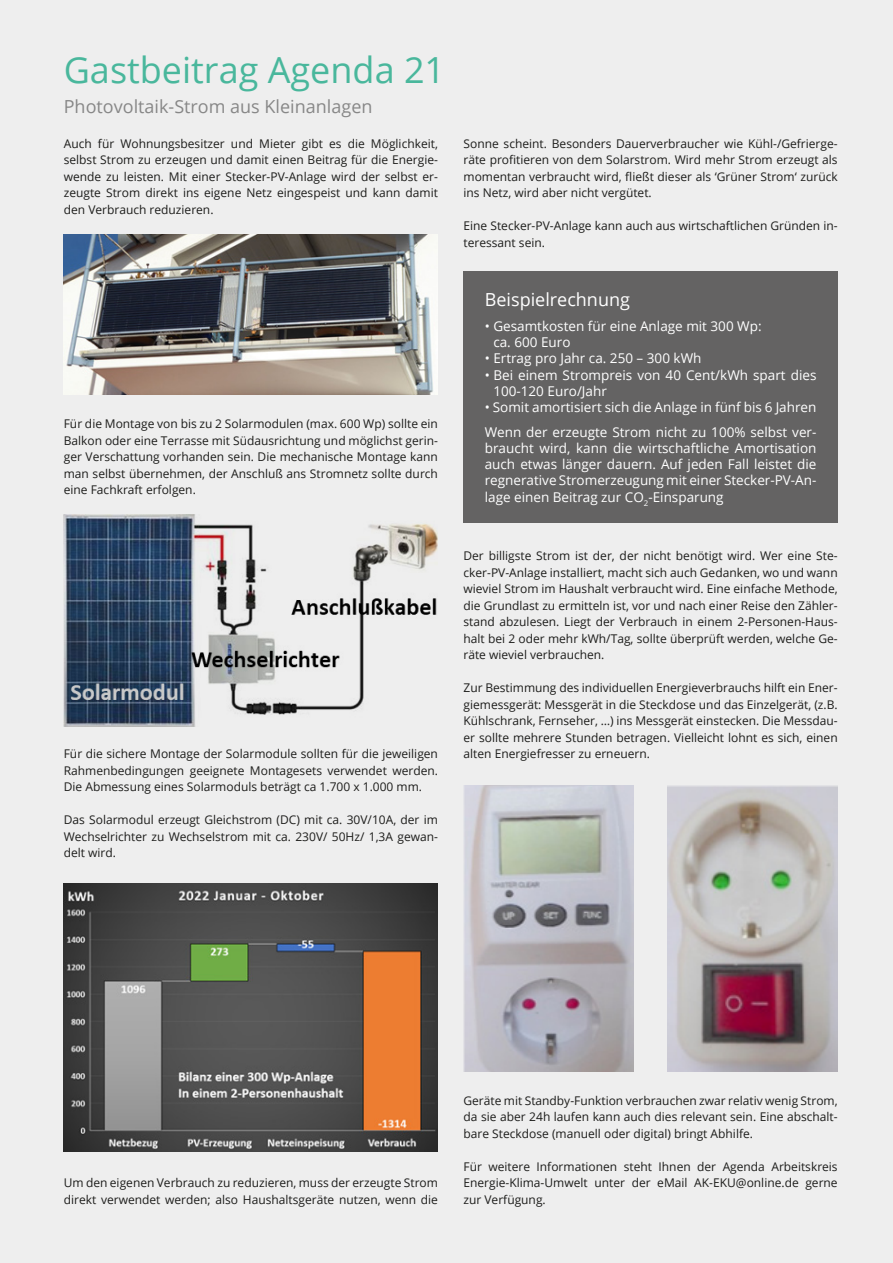
<style>
.page{position:relative;width:893px;height:1263px;background:#eee}
.page>*{position:absolute;margin:0;border:0;box-sizing:border-box;transform-origin:0 0}
.t1{font:36px "Open Sans";color:#49b79c}
.t2{font:18px "Open Sans";color:#878787}
.t3{font:18px "Open Sans";color:#fff}
.t4{font:13.5px/16.2px "Open Sans";color:#fff}
.t5{font:12px/16.5px "Open Sans";color:#1d1d1b;text-align:justify}
</style>
<div class="page">
<img style="left:64px;top:235px;width:374px;height:160px">
<img style="left:64px;top:514px;width:374px;height:212px">
<img style="left:64px;top:883px;width:374px;height:268px">
<img style="left:463px;top:786px;width:171px;height:285px">
<img style="left:668px;top:786px;width:170px;height:285px">
<div style="left:463px;top:271px;width:375px;height:252px;background:#646363"></div>
<h1 class="t1" style="left:64px;top:45px;width:383px">Gastbeitrag Agenda 21</h1>
<h2 class="t2" style="left:64px;top:94px;width:310px">Photovoltaik-Strom aus Kleinanlagen</h2>
<p class="t5" style="left:64px;top:135px;width:376px">Auch für Wohnungsbesitzer und Mieter gibt es die Möglichkeit, selbst Strom zu erzeugen und damit einen Beitrag für die Energie&shy;wende zu leisten. Mit einer Stecker-PV-Anlage wird der selbst er&shy;zeugte Strom direkt ins eigene Netz eingespeist und kann damit den Verbrauch reduzieren.</p>
<p class="t5" style="left:64px;top:415px;width:376px">Für die Montage von bis zu 2 Solarmodulen (max. 600 Wp) sollte ein Balkon oder eine Terrasse mit Südausrichtung und möglichst gerin&shy;ger Verschattung vorhanden sein. Die mechanische Montage kann man selbst übernehmen, der Anschluß ans Stromnetz sollte durch eine Fachkraft erfolgen.</p>
<p class="t5" style="left:64px;top:745px;width:376px">Für die sichere Montage der Solarmodule sollten für die jeweiligen Rahmenbedingungen geeignete Montagesets verwendet werden.<br>Die Abmessung eines Solarmoduls beträgt ca 1.700 x 1.000 mm.</p>
<p class="t5" style="left:64px;top:811px;width:376px">Das Solarmodul erzeugt Gleichstrom (DC) mit ca. 30V/10A, der im Wechselrichter zu Wechselstrom mit ca. 230V/ 50Hz/ 1,3A gewan&shy;delt wird.</p>
<p class="t5" style="left:463px;top:135px;width:376px">Sonne scheint. Besonders Dauerverbraucher wie Kühl-/Gefrierge&shy;räte profitieren von dem Solarstrom. Wird mehr Strom erzeugt als momentan verbraucht wird, fließt dieser als ‘Grüner Strom‘ zurück ins Netz, wird aber nicht vergütet.</p>
<p class="t5" style="left:463px;top:217px;width:376px">Eine Stecker-PV-Anlage kann auch aus wirtschaftlichen Gründen in&shy;teressant sein.</p>
<h2 class="t3" style="left:485px;top:287px;width:147px">Beispielrechnung</h2>
<p class="t4" style="left:493px;top:318px;width:270px;text-indent:-9px">• Gesamtkosten für eine Anlage mit 300 Wp: ca. 600 Euro</p>
<p class="t4" style="left:485px;top:350px;width:218px">• Ertrag pro Jahr ca. 250 – 300 kWh</p>
<p class="t4" style="left:493px;top:366px;width:325px;text-indent:-9px">• Bei einem Strompreis von 40 Cent/kWh spart dies<br>100-120 Euro/Jahr</p>
<p class="t4" style="left:485px;top:394px;width:333px;line-height:24.8px">• Somit amortisiert sich die Anlage in fünf bis 6 Jahren<br>Wenn der erzeugte Strom nicht zu 100% selbst ver-</p>
<p class="t4" style="left:485px;top:440px;width:333px;text-align:justify">braucht wird, kann die wirtschaftliche Amortisation auch etwas länger dauern. Auf jeden Fall leistet die regnerative Stromerzeugung mit einer Stecker-PV-An&shy;lage einen Beitrag zur CO<sub>2</sub>-Einsparung</p>
<p class="t5" style="left:463px;top:547px;width:376px">Der billigste Strom ist der, der nicht benötigt wird. Wer eine Ste&shy;cker-PV-Anlage installiert, macht sich auch Gedanken, wo und wann wieviel Strom im Haushalt verbraucht wird. Eine einfache Methode, die Grundlast zu ermitteln ist, vor und nach einer Reise den Zähler&shy;stand abzulesen. Liegt der Verbrauch in einem 2-Personen-Haus&shy;halt bei 2 oder mehr kWh/Tag, sollte überprüft werden, welche Ge&shy;räte wieviel verbrauchen.</p>
<p class="t5" style="left:463px;top:679px;width:376px">Zur Bestimmung des individuellen Energieverbrauchs hilft ein Ener&shy;giemessgerät: Messgerät in die Steckdose und das Einzelgerät, (z.B.<br>Kühlschrank, Fernseher, …) ins Messgerät einstecken. Die Messdau&shy;er sollte mehrere Stunden betragen. Vielleicht lohnt es sich, einen alten Energiefresser zu erneuern.</p>
<p class="t5" style="left:64px;top:1174px;width:376px">Um den eigenen Verbrauch zu reduzieren, muss der erzeugte Strom direkt verwendet werden; also Haushaltsgeräte nutzen, wenn die</p>
<p class="t5" style="left:463px;top:1092px;width:376px">Geräte mit Standby-Funktion verbrauchen zwar relativ wenig Strom, da sie aber 24h laufen kann auch dies relevant sein. Eine abschalt&shy;bare Steckdose (manuell oder digital) bringt Abhilfe.</p>
<p class="t5" style="left:463px;top:1158px;width:376px">Für weitere Informationen steht Ihnen der Agenda Arbeitskreis Energie-Klima-Umwelt unter der eMail AK-EKU@online.de gerne zur Verfügung.</p>
</div>
